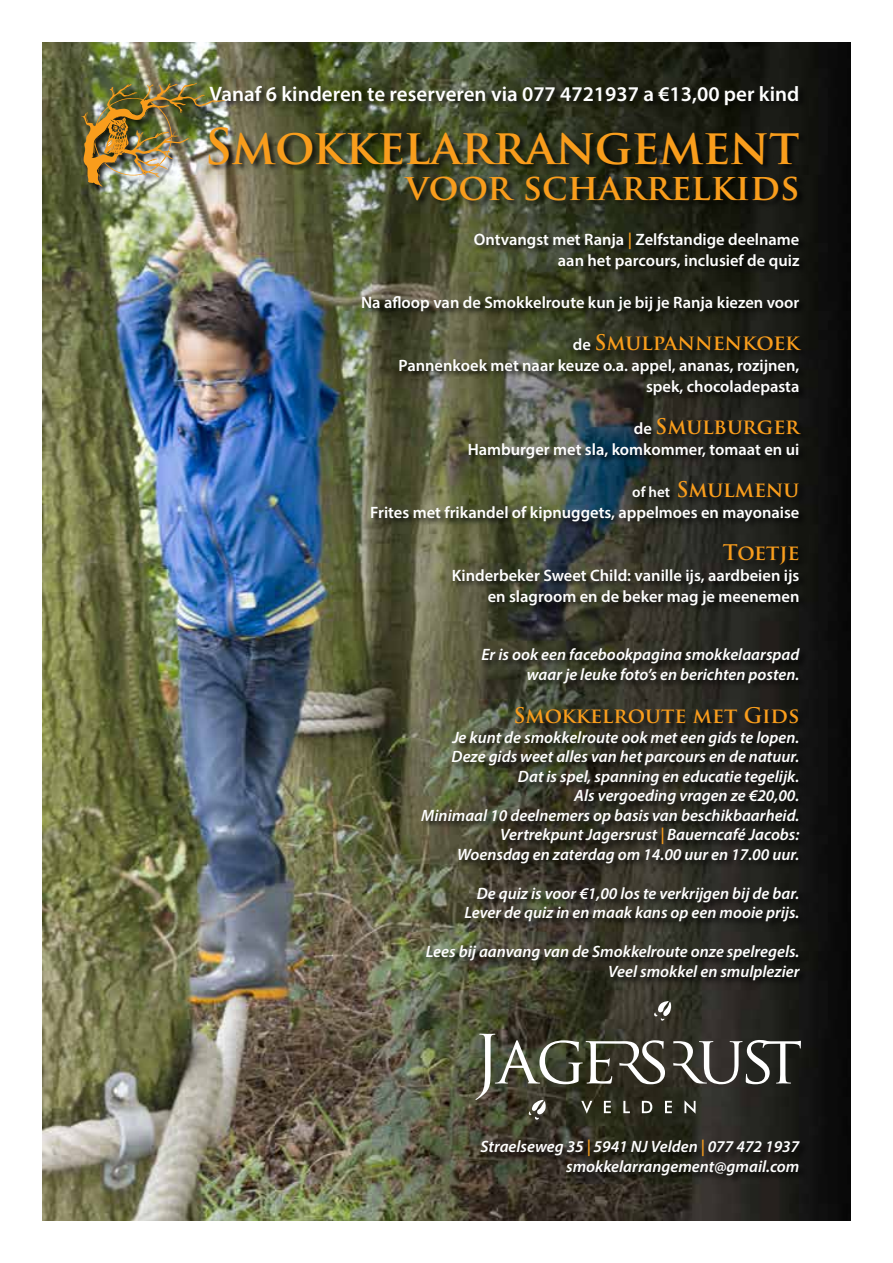
<style>
.page{position:relative;width:893px;height:1263px;background:#fff}
.page>*{position:absolute;margin:0;border:0;box-sizing:border-box;transform-origin:0 0}
.t1{font:700 48px "Trajan Pro";letter-spacing:-.01em;color:#f99d1c}
.t2{font:700 36px "Trajan Pro";color:#f99d1c}
.t3{font:700 21px "Trajan Pro";letter-spacing:-.005em;color:#f99d1c}
.t4{font:600 21px "Myriad Pro";color:#fff}
.t5{font:italic 600 16.5px/19.5px "Myriad Pro";color:#fff;text-align:right}
.t6{font:600 16.5px/21px "Myriad Pro";color:#fff;text-align:right}
.s1{color:#f99d1c}
.s2{font-family:"Myriad Pro";font-weight:600;font-size:16.5px;color:#fff}
.s3{font-family:"Myriad Pro";font-weight:600;font-size:15px;color:#fff}
</style>
<div class="page">
<img style="left:43px;top:43px;width:807px;height:1177px">
<div style="left:209px;top:85px;width:600px;height:1099px;background:#000;opacity:.75"></div>
<div style="left:81px;top:83px;width:153px;height:112px;background:#000;opacity:.75"></div>
<img style="left:81px;top:83px;width:144px;height:103px">
<p class="t4" style="left:209px;top:80px;width:591px">Vanaf 6 kinderen te reserveren via 077 4721937 a €13,00 per kind</p>
<h1 class="t1" style="left:204px;top:117px;width:597px">Smokkelarrangement</h1>
<h2 class="t2" style="left:406px;top:164px;width:395px">voor scharrelkids</h2>
<p class="t6" style="left:474px;top:228px;width:327px">Ontvangst met Ranja <span class="s1">|</span> Zelfstandige deelname aan het parcours, inclusief de quiz</p>
<p class="t6" style="left:361px;top:291px;width:440px">Na afloop van de Smokkelroute kun je bij je Ranja kiezen voor</p>
<p class="t3" style="left:573px;top:329px;width:228px"><span class="s2">de</span> Smulpannenkoek</p>
<p class="t6" style="left:398px;top:354px;width:402px">Pannenkoek met naar keuze o.a. appel, ananas, rozijnen, spek, chocoladepasta</p>
<p class="t3" style="left:634px;top:413px;width:167px"><span class="s2">de</span> Smulburger</p>
<p class="t6" style="left:468px;top:438px;width:333px">Hamburger met sla, komkommer, tomaat en ui</p>
<p class="t3" style="left:632px;top:476px;width:169px"><span class="s3">of het</span> Smulmenu</p>
<p class="t6" style="left:370px;top:501px;width:431px">Frites met frikandel of kipnuggets, appelmoes en mayonaise</p>
<p class="t3" style="left:723px;top:539px;width:78px">Toetje</p>
<p class="t6" style="left:452px;top:564px;width:349px">Kinderbeker Sweet Child: vanille ijs, aardbeien ijs en slagroom en de beker mag je meenemen</p>
<p class="t5" style="left:481px;top:645px;width:319px">Er is ook een facebookpagina smokkelaarspad waar je leuke foto’s en berichten posten.</p>
<p class="t3" style="left:513px;top:703px;width:288px">Smokkelroute met Gids</p>
<p class="t5" style="left:421px;top:727px;width:380px">Je kunt de smokkelroute ook met een gids te lopen.<br>Deze gids weet alles van het parcours en de natuur.<br>Dat is spel, spanning en educatie tegelijk.<br>Als vergoeding vragen ze €20,00.<br>Minimaal 10 deelnemers op basis van beschikbaarheid.<br>Vertrekpunt Jagersrust <span class="s1">|</span> Bauerncafé Jacobs:<br>Woensdag en zaterdag om 14.00 uur en 17.00 uur.</p>
<p class="t5" style="left:464px;top:883px;width:337px">De quiz is voor €1,00 los te verkrijgen bij de bar.<br>Lever de quiz in en maak kans op een mooie prijs.</p>
<p class="t5" style="left:426px;top:942px;width:375px">Lees bij aanvang van de Smokkelroute onze spelregels.<br>Veel smokkel en smulplezier</p>
<p class="t5" style="left:481px;top:1137px;width:320px">Straelseweg 35 <span class="s1">|</span> 5941 NJ Velden <span class="s1">|</span> 077 472 1937 smokkelarrangement@gmail.com</p>
</div>
